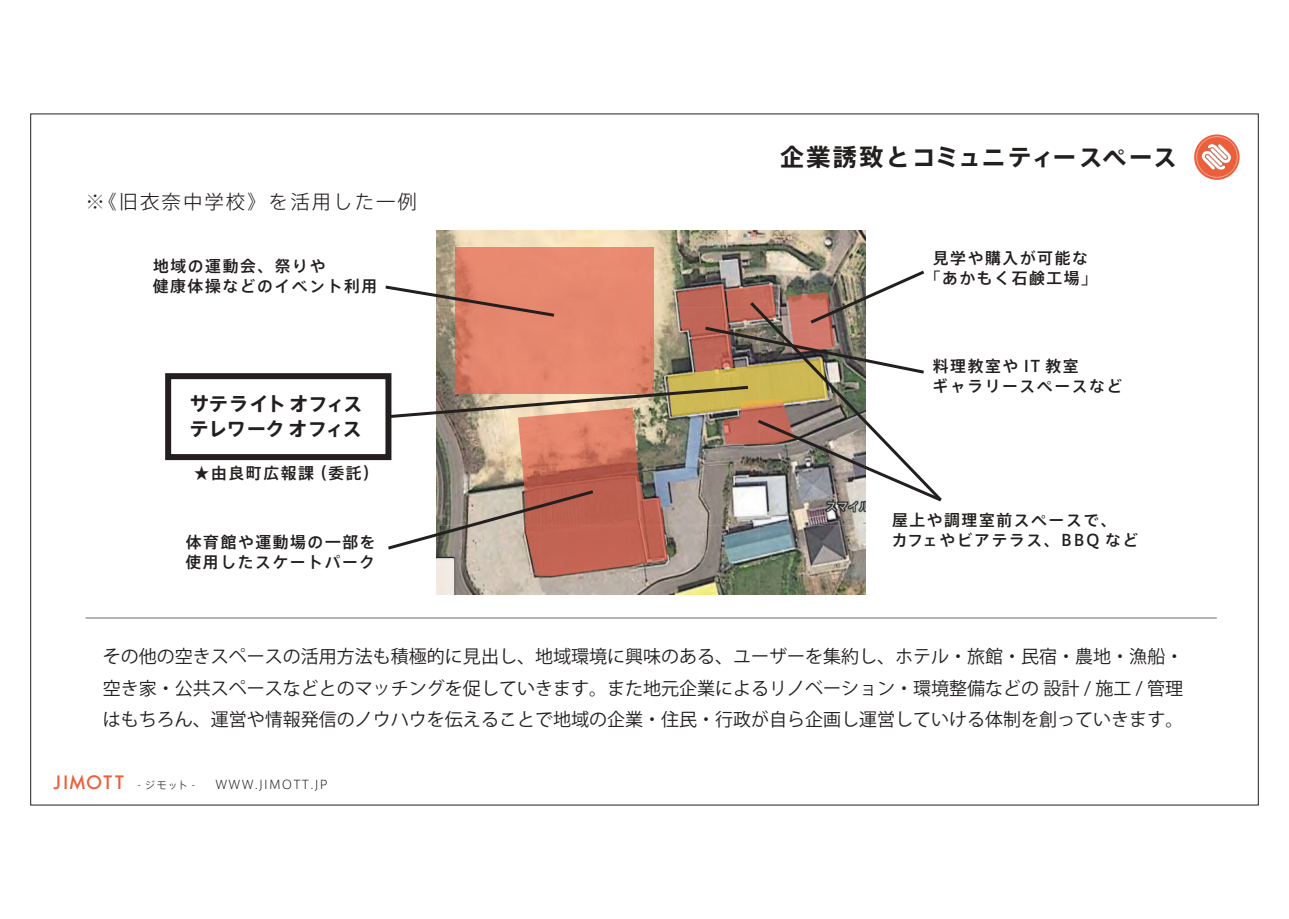
<style>
.page{position:relative;width:1289px;height:919px;background:#fff}
.page>*{position:absolute;margin:0;border:0;box-sizing:border-box;transform-origin:0 0}
.t1{font:700 24px "Axis Std";letter-spacing:.1em;color:#241f1f}
.t2{font:700 19.5px/24.3px "Axis Std";letter-spacing:-.02em;color:#241f1f}
.t3{font:300 19.5px "Axis Std";letter-spacing:.1em;color:#241f1f}
.t4{font:18px/31.5px "Koz Go Pro";color:#241f1f;text-align:justify}
.t5{font:500 18px "Futura";letter-spacing:.08em;color:#ec5f3a}
.t6{font:500 15.75px/19.8px "Axis Std";letter-spacing:.1em;color:#241f1f}
.t7{font:300 12px "Axis Std";letter-spacing:.1em;color:#241f1f}
.s1{font-family:"Axis Std";font-weight:300;font-size:10.5px;color:#241f1f}
</style>
<div class="page">
<img style="left:1194px;top:134px;width:45px;height:46px">
<img style="left:436px;top:230px;width:429px;height:365px">
<div style="left:454px;top:247px;width:199px;height:146px;background:#e88a70"></div>
<img style="left:382px;top:268px;width:560px;height:308px">
<div style="left:165px;top:373px;width:226px;height:87px;border:6px solid #241f1f"></div>
<hr style="left:85px;top:617px;width:1131px;height:1px;background:#6f6d6f">
<p class="t3" style="left:85px;top:187px;width:333px">※《旧衣奈中学校》を活用した一例</p>
<p class="t6" style="left:153px;top:255px;width:226px">地域の運動会、祭りや<br>健康体操などのイベント利用</p>
<p class="t2" style="left:189px;top:390px;width:174px">サテライトオフィステレワークオフィス</p>
<p class="t6" style="left:194px;top:461px;width:187px">★由良町広報課（委託）</p>
<p class="t6" style="left:185px;top:531px;width:191px">体育館や運動場の一部を使用したスケートパーク</p>
<h1 class="t1" style="left:780px;top:138px;width:398px">企業誘致とコミュニティースペース</h1>
<p class="t6" style="left:924px;top:247px;width:174px;text-align:center">見学や購入が可能な「あかもく石鹸工場」</p>
<p class="t6" style="left:932px;top:355px;width:191px">料理教室や IT 教室<br>ギャラリースペースなど</p>
<p class="t6" style="left:891px;top:509px;width:248px">屋上や調理室前スペースで、<br>カフェやビアテラス、BBQ など</p>
<p class="t4" style="left:103px;top:641px;width:1082px">その他の空きスペースの活用方法も積極的に見出し、地域環境に興味のある、ユーザーを集約し、ホテル・旅館・民宿・農地・漁船・空き家・公共スペースなどとのマッチングを促していきます。また地元企業によるリノベーション・環境整備などの 設計 / 施工 / 管理はもちろん、運営や情報発信のノウハウを伝えることで地域の企業・住民・行政が自ら企画し運営していける体制を創っていきます。</p>
<p class="t5" style="left:54px;top:769px;width:143px">JIMOTT <span class="s1">- ジモット -</span></p>
<p class="t7" style="left:216px;top:775px;width:114px">WWW.JIMOTT.JP</p>
</div>
